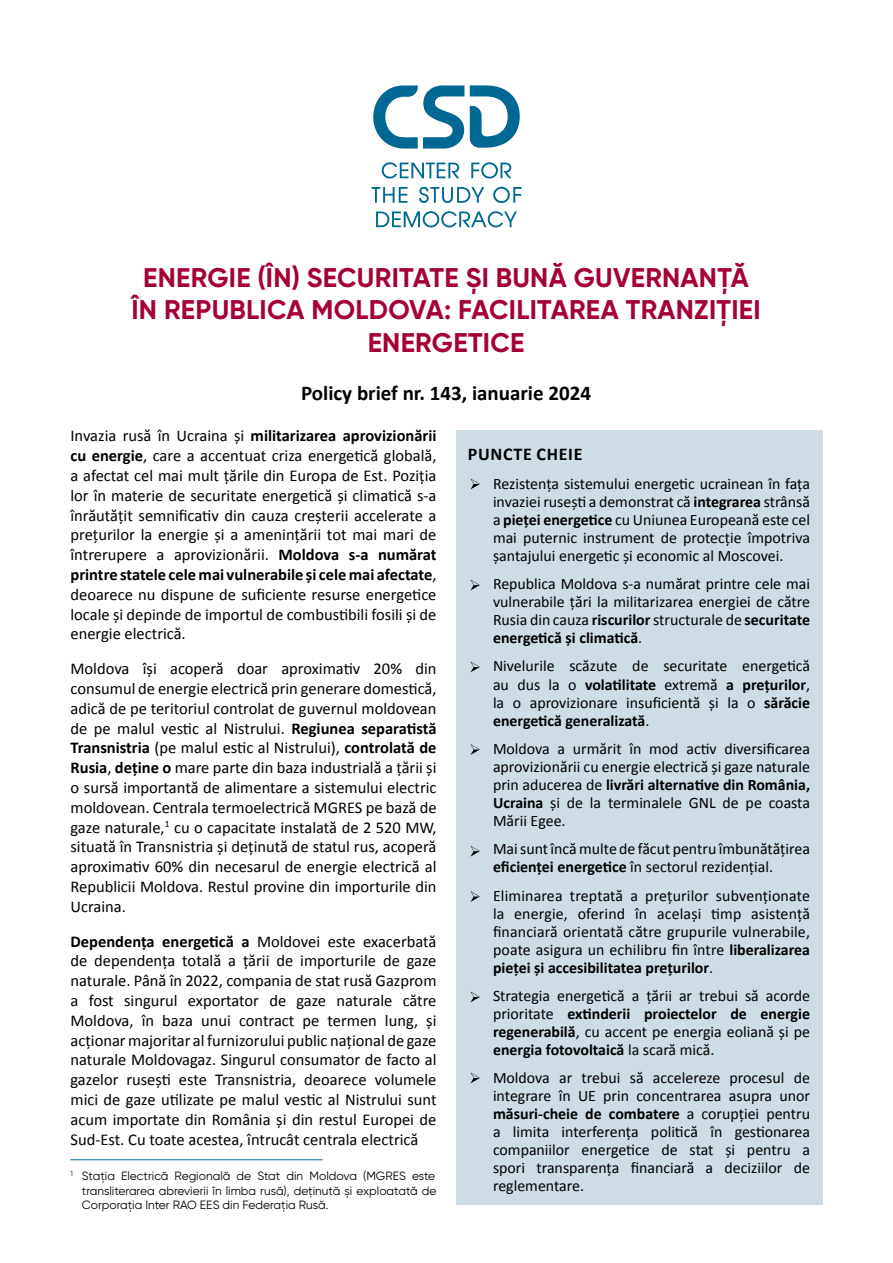
<style>
.page{position:relative;width:893px;height:1263px;background:#fff}
.page>*{position:absolute;margin:0;border:0;box-sizing:border-box;transform-origin:0 0}
.t1{font:700 27px/32.4px "Gilroy";letter-spacing:.01em;color:#a50034;text-align:center}
.t2{font:700 21px "Calibri";color:#000}
.t3{font:700 18px "Calibri";letter-spacing:.04em;color:#000}
.t4{font:16.5px/19.8px "Calibri";color:#000;text-align:justify}
.t5{font:15.9px/18px "Calibri";color:#000;text-align:justify}
.t6{font:12px/14.4px "Gilroy";color:#000;text-align:justify}
.s1{font-weight:700}
</style>
<div class="page">
<hr style="left:71px;top:1159px;width:252px;height:1px;background:#006892">
<div style="left:456px;top:430px;width:366px;height:775px;background:#cedce5"></div>
<svg style="left:470px;top:846px;width:10px;height:11px"></svg>
<svg style="left:470px;top:891px;width:10px;height:11px"></svg>
<svg style="left:470px;top:991px;width:10px;height:11px"></svg>
<svg style="left:470px;top:1072px;width:10px;height:11px"></svg>
<svg style="left:470px;top:479px;width:10px;height:10px"></svg>
<svg style="left:470px;top:580px;width:10px;height:10px"></svg>
<svg style="left:470px;top:744px;width:10px;height:11px"></svg>
<svg style="left:470px;top:662px;width:10px;height:10px"></svg>
<svg style="left:371px;top:85px;width:150px;height:142px"></svg>
<h1 class="t1" style="left:131px;top:261px;width:631px">ENERGIE (ÎN) SECURITATE ȘI BUNĂ GUVERNANȚĂ<br>ÎN REPUBLICA MOLDOVA: FACILITAREA TRANZIȚIEI<br>ENERGETICE</h1>
<p class="t2" style="left:301px;top:378px;width:291px">Policy brief nr. 143, ianuarie 2024</p>
<p class="t4" style="left:70px;top:425px;width:368px">Invazia rusă în Ucraina și <span class="s1">militarizarea aprovizionării cu energie</span>, care a accentuat criza energetică globală, a afectat cel mai mult țările din Europa de Est. Poziția lor în materie de securitate energetică și climatică s-a înrăutățit semnificativ din cauza creșterii accelerate a prețurilor la energie și a amenințării tot mai mari de întrerupere a aprovizionării. <span class="s1">Moldova s-a numărat printre statele cele mai vulnerabile și cele mai afectate</span>, deoarece nu dispune de suficiente resurse energetice locale și depinde de importul de combustibili fosili și de energie electrică.</p>
<p class="t4" style="left:70px;top:658px;width:368px">Moldova își acoperă doar aproximativ 20% din consumul de energie electrică prin generare domestică, adică de pe teritoriul controlat de guvernul moldovean de pe malul vestic al Nistrului. <span class="s1">Regiunea separatistă Transnistria</span> (pe malul estic al Nistrului), <span class="s1">controlată de Rusia</span>, <span class="s1">deține o</span> mare parte din baza industrială a țării și o sursă importantă de alimentare a sistemului electric moldovean. Centrala termoelectrică MGRES pe bază de gaze naturale,<sup>1</sup> cu o capacitate instalată de 2 520 MW, situată în Transnistria și deținută de statul rus, acoperă aproximativ 60% din necesarul de energie electrică al Republicii Moldova. Restul provine din importurile din Ucraina.</p>
<p class="t4" style="left:70px;top:930px;width:368px"><span class="s1">Dependența energetică a</span> Moldovei este exacerbată de dependența totală a țării de importurile de gaze naturale. Până în 2022, compania de stat rusă Gazprom a fost singurul exportator de gaze naturale către Moldova, în baza unui contract pe termen lung, și acționar majoritar al furnizorului public național de gaze naturale Moldovagaz. Singurul consumator de facto al gazelor rusești este Transnistria, deoarece volumele mici de gaze utilizate pe malul vestic al Nistrului sunt acum importate din România și din restul Europei de Sud-Est. Cu toate acestea, întrucât centrala electrică</p>
<p class="t6" style="left:82px;top:1169px;width:356px;text-indent:-11px"><sup>1</sup> Stația Electrică Regională de Stat din Moldova (MGRES este transliterarea abrevierii în limba rusă), deținută și exploatată de Corporația Inter RAO EES din Federația Rusă.</p>
<p class="t3" style="left:468px;top:442px;width:116px">PUNCTE CHEIE</p>
<p class="t5" style="left:493px;top:474px;width:319px">Rezistența sistemului energetic ucrainean în fața invaziei rusești a demonstrat că <span class="s1">integrarea</span> strânsă a <span class="s1">pieței energetice</span> cu Uniunea Europeană este cel mai puternic instrument de protecție împotriva șantajului energetic și economic al Moscovei.</p>
<p class="t5" style="left:493px;top:574px;width:319px">Republica Moldova s-a numărat printre cele mai vulnerabile țări la militarizarea energiei de către Rusia din cauza <span class="s1">riscurilor</span> structurale de <span class="s1">securitate energetică și climatică</span>.</p>
<p class="t5" style="left:493px;top:656px;width:319px">Nivelurile scăzute de securitate energetică au dus la o <span class="s1">volatilitate</span> extremă <span class="s1">a prețurilor</span>, la o aprovizionare insuficientă și la o <span class="s1">sărăcie energetică generalizată</span>.</p>
<p class="t5" style="left:493px;top:739px;width:319px">Moldova a urmărit în mod activ diversificarea aprovizionării cu energie electrică și gaze naturale prin aducerea de <span class="s1">livrări alternative din România, Ucraina</span> și de la terminalele GNL de pe coasta Mării Egee.</p>
<p class="t5" style="left:493px;top:839px;width:318px">Mai sunt încă multe de făcut pentru îmbunătățirea <span class="s1">eficienței energetice</span> în sectorul rezidențial.</p>
<p class="t5" style="left:493px;top:885px;width:319px">Eliminarea treptată a prețurilor subvenționate la energie, oferind în același timp asistență financiară orientată către grupurile vulnerabile, poate asigura un echilibru fin între <span class="s1">liberalizarea pieței și accesibilitatea prețurilor</span>.</p>
<p class="t5" style="left:493px;top:985px;width:319px">Strategia energetică a țării ar trebui să acorde prioritate <span class="s1">extinderii proiectelor de energie regenerabilă</span>, cu accent pe energia eoliană și pe <span class="s1">energia fotovoltaică</span> la scară mică.</p>
<p class="t5" style="left:493px;top:1068px;width:319px">Moldova ar trebui să accelereze procesul de integrare în UE prin concentrarea asupra unor <span class="s1">măsuri-cheie de combatere</span> a corupției pentru a limita interferența politică în gestionarea companiilor energetice de stat și pentru a spori transparența financiară a deciziilor de reglementare.</p>
</div>
